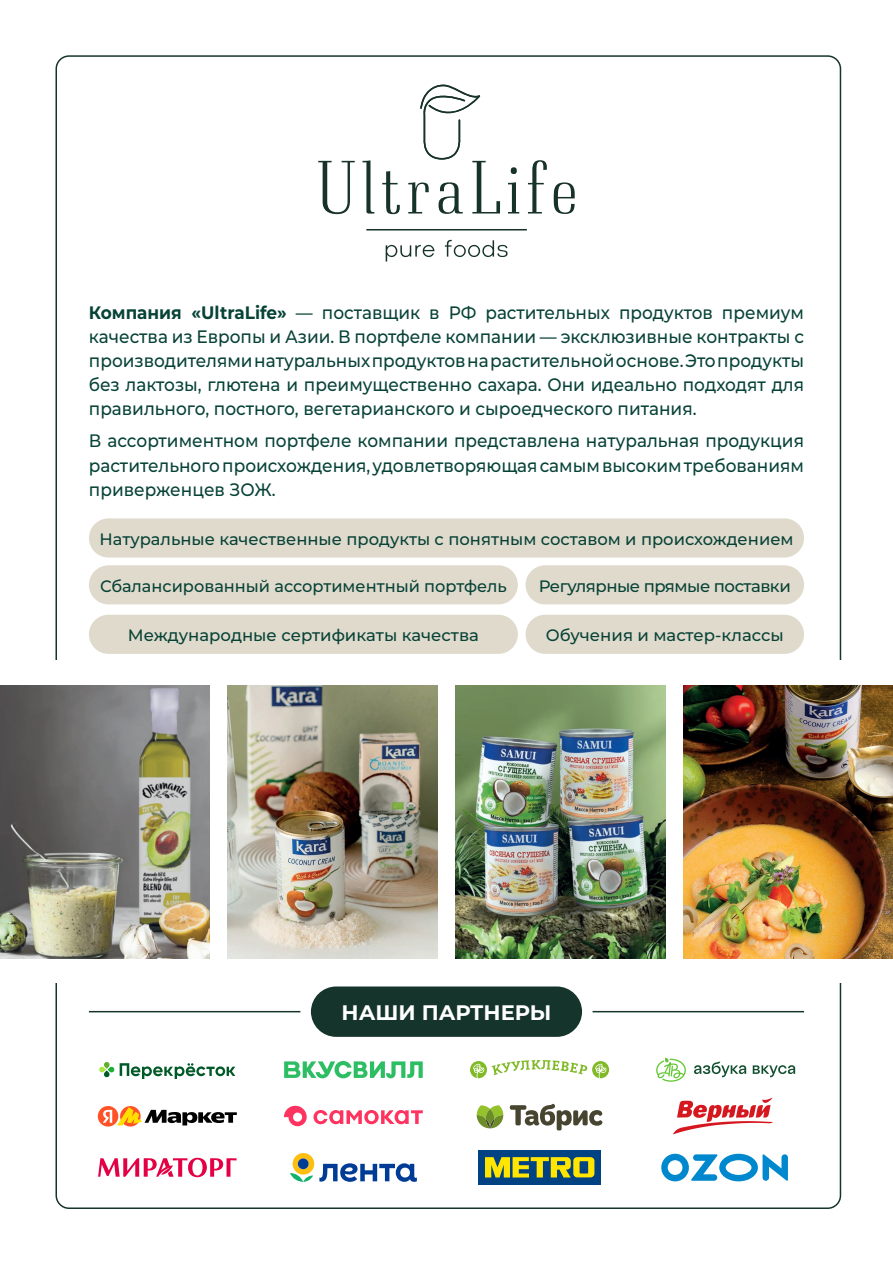
<style>
.page{position:relative;width:893px;height:1263px;background:#fff}
.page>*{position:absolute;margin:0;border:0;box-sizing:border-box;transform-origin:0 0}
.t1{font:700 21px "Montserrat";color:#fff}
.t2{font:500 18px/24px "Montserrat";color:#074236;text-align:justify;scale:.94 1}
.t3{font:500 16.5px "Montserrat";color:#074236}
.t4{font:500 16.5px "Montserrat";letter-spacing:-.03em;color:#074236}
.s1{font-weight:700}
</style>
<div class="page">
<div style="left:89px;top:518px;width:715px;height:39px;background:#e0dacd;border-radius:20px"></div>
<div style="left:89px;top:565px;width:429px;height:39px;background:#e0dacd;border-radius:20px"></div>
<div style="left:89px;top:615px;width:429px;height:39px;background:#e0dacd;border-radius:20px"></div>
<div style="left:525px;top:565px;width:279px;height:39px;background:#e0dacd;border-radius:20px"></div>
<div style="left:525px;top:615px;width:279px;height:39px;background:#e0dacd;border-radius:20px"></div>
<svg style="left:318px;top:161px;width:37px;height:53px"></svg>
<svg style="left:363px;top:160px;width:11px;height:54px"></svg>
<svg style="left:382px;top:171px;width:18px;height:43px"></svg>
<svg style="left:508px;top:167px;width:11px;height:46px"></svg>
<svg style="left:528px;top:160px;width:19px;height:53px"></svg>
<svg style="left:554px;top:182px;width:21px;height:32px"></svg>
<hr style="left:366px;top:229px;width:161px;height:1px;background:#163229">
<svg style="left:408px;top:84px;width:92px;height:130px"></svg>
<svg style="left:445px;top:240px;width:63px;height:17px"></svg>
<svg style="left:386px;top:245px;width:48px;height:16px"></svg>
<img style="left:0;top:686px;width:209px;height:272px">
<img style="left:228px;top:686px;width:209px;height:272px">
<img style="left:456px;top:686px;width:209px;height:272px">
<img style="left:684px;top:686px;width:209px;height:272px">
<hr style="left:89px;top:1011px;width:715px;height:1px;background:#15342b">
<div style="left:306px;top:981px;width:281px;height:61px;background:#15342b;border-radius:30px"></div>
<div style="left:300px;top:976px;width:293px;height:71px;border:10px solid #fff;border-radius:30px"></div>
<svg style="left:99px;top:1062px;width:136px;height:17px"></svg>
<svg style="left:98px;top:1157px;width:139px;height:20px"></svg>
<svg style="left:656px;top:1057px;width:30px;height:25px"></svg>
<svg style="left:694px;top:1062px;width:101px;height:15px"></svg>
<svg style="left:673px;top:1098px;width:100px;height:36px"></svg>
<svg style="left:290px;top:1153px;width:127px;height:29px"></svg>
<svg style="left:284px;top:1061px;width:139px;height:17px"></svg>
<div style="left:478px;top:1150px;width:123px;height:34px;background:#004282"></div>
<svg style="left:485px;top:1157px;width:109px;height:20px"></svg>
<svg style="left:470px;top:1061px;width:17px;height:17px"></svg>
<svg style="left:473px;top:1063px;width:11px;height:15px"></svg>
<svg style="left:492px;top:1060px;width:96px;height:15px"></svg>
<svg style="left:592px;top:1061px;width:17px;height:17px"></svg>
<svg style="left:595px;top:1063px;width:11px;height:15px"></svg>
<svg style="left:510px;top:1104px;width:92px;height:26px"></svg>
<svg style="left:477px;top:1105px;width:26px;height:23px"></svg>
<svg style="left:661px;top:1154px;width:127px;height:27px"></svg>
<svg style="left:284px;top:1106px;width:139px;height:20px"></svg>
<div style="left:98px;top:1106px;width:20px;height:20px;background:#ff5226;border-radius:50%"></div>
<svg style="left:120px;top:1106px;width:21px;height:20px"></svg>
<svg style="left:103px;top:1107px;width:134px;height:18px"></svg>
<p class="t2" style="left:89px;top:300px;width:762px"><span class="s1">Компания «UltrаLife»</span> — поставщик в РФ растительных продуктов премиум качества из Европы и Азии. В портфеле компании — эксклюзивные контракты с производителями натуральных продуктов на растительной основе. Это продукты без лактозы, глютена и преимущественно сахара. Они идеально подходят для правильного, постного, вегетарианского и сыроедческого питания.</p>
<p class="t2" style="left:89px;top:428px;width:762px">В ассортиментном портфеле компании представлена натуральная продукция растительного происхождения, удовлетворяющая самым высоким требованиям приверженцев ЗОЖ.</p>
<p class="t3" style="left:99px;top:527px;width:696px">Натуральные качественные продукты с понятным составом и происхождением</p>
<p class="t3" style="left:100px;top:574px;width:408px">Сбалансированный ассортиментный портфель</p>
<p class="t3" style="left:128px;top:624px;width:352px">Международные сертификаты качества</p>
<p class="t4" style="left:539px;top:574px;width:253px">Регулярные прямые поставки</p>
<p class="t3" style="left:546px;top:624px;width:239px">Обучения и мастер-классы</p>
<p class="t1" style="left:342px;top:998px;width:211px">НАШИ ПАРТНЕРЫ</p>
</div>
